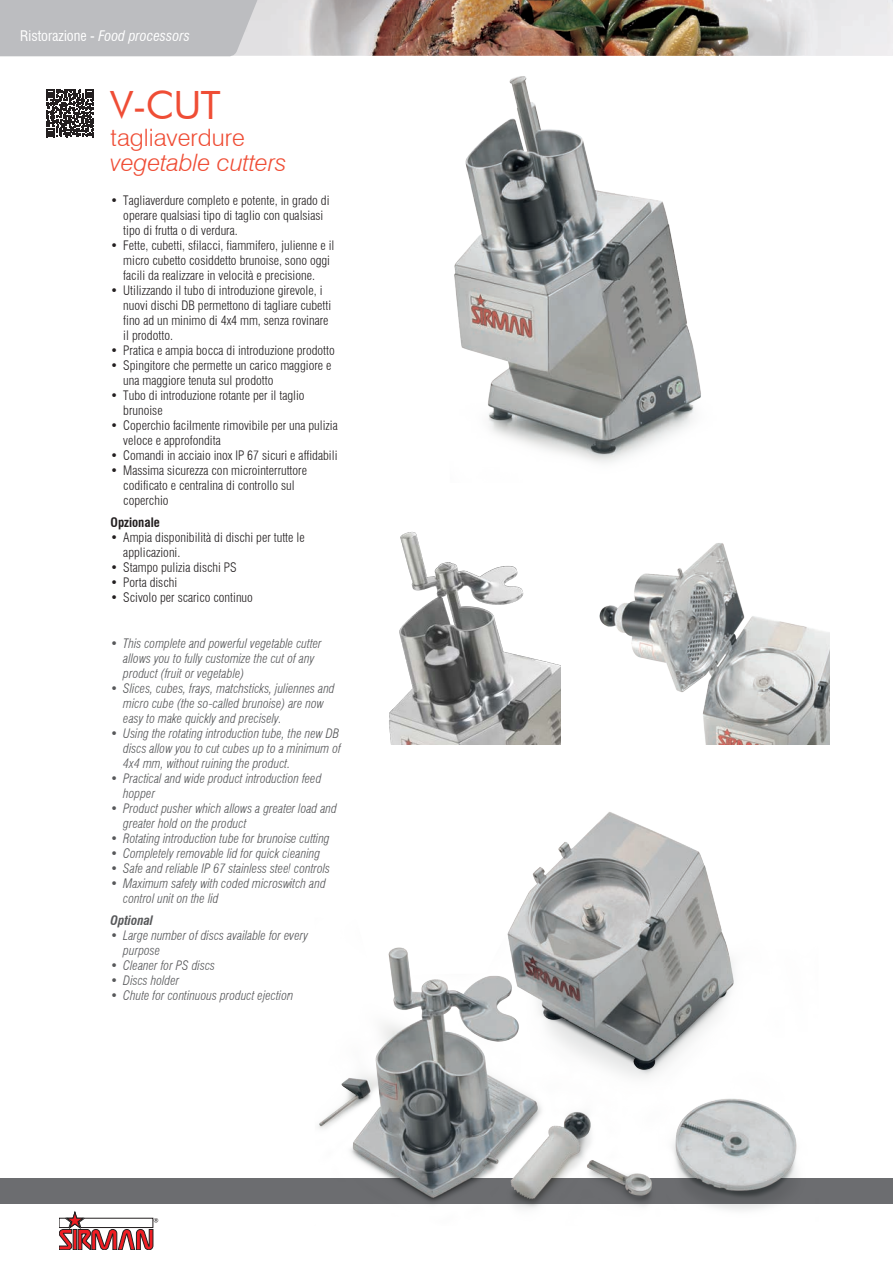
<style>
.page{position:relative;width:893px;height:1263px;background:#fff}
.page>*{position:absolute;margin:0;border:0;box-sizing:border-box;transform-origin:0 0}
.t1{font:39px "Futura BT";color:#ef4d35}
.t2{font:italic 300 24px "Swiss 721 BT";color:#ef4d35}
.t3{font:300 24px "Swiss 721 BT";color:#ef4d35}
.t4{font:italic condensed 14.25px "Swiss 721 BT";color:#fff}
.t5{font:300 condensed 12.75px/15px "Swiss 721 BT";color:#231f20}
.t6{font:italic 300 condensed 12.75px/15px "Swiss 721 BT";color:#57585a}
.t7{font:700 condensed 12.75px "Swiss 721 BT";color:#231f20}
.t8{font:italic 700 condensed 12.75px "Swiss 721 BT";color:#57585a}
.s1{font-style:normal}
</style>
<div class="page">
<img style="left:263px;top:0;width:630px;height:56px">
<div style="left:0;top:1178px;width:893px;height:26px;background:#6c6d70"></div>
<svg style="left:59px;top:1212px;width:99px;height:38px"></svg>
<svg style="left:0;top:0;width:263px;height:57px;background:#bfc0c2"></svg>
<img style="left:427px;top:34px;width:317px;height:429px">
<img style="left:389px;top:532px;width:171px;height:213px">
<img style="left:318px;top:812px;width:479px;height:399px">
<img style="left:599px;top:543px;width:230px;height:202px">
<svg style="left:46px;top:89px;width:48px;height:48px"></svg>
<p class="t4" style="left:20px;top:27px;width:171px"><span class="s1">Ristorazione -</span> Food processors</p>
<h1 class="t1" style="left:111px;top:81px;width:111px">V-CUT</h1>
<h2 class="t3" style="left:111px;top:123px;width:136px">tagliaverdure</h2>
<h2 class="t2" style="left:111px;top:148px;width:178px">vegetable cutters</h2>
<p class="t5" style="left:123px;top:193px;width:208px;text-indent:-13px">• Tagliaverdure completo e potente, in grado di operare qualsiasi tipo di taglio con qualsiasi tipo di frutta o di verdura.</p>
<p class="t5" style="left:123px;top:238px;width:213px;text-indent:-13px">• Fette, cubetti, sfilacci, fiammifero, julienne e il micro cubetto cosiddetto brunoise, sono oggi facili da realizzare in velocità e precisione.</p>
<p class="t5" style="left:123px;top:283px;width:209px;text-indent:-13px">• Utilizzando il tubo di introduzione girevole, i nuovi dischi DB permettono di tagliare cubetti fino ad un minimo di 4x4 mm, senza rovinare il prodotto.</p>
<p class="t5" style="left:111px;top:343px;width:226px">• Pratica e ampia bocca di introduzione prodotto</p>
<p class="t5" style="left:123px;top:358px;width:210px;text-indent:-13px">• Spingitore che permette un carico maggiore e una maggiore tenuta sul prodotto</p>
<p class="t5" style="left:123px;top:388px;width:183px;text-indent:-13px">• Tubo di introduzione rotante per il taglio brunoise</p>
<p class="t5" style="left:123px;top:418px;width:216px;text-indent:-13px">• Coperchio facilmente rimovibile per una pulizia veloce e approfondita</p>
<p class="t5" style="left:111px;top:448px;width:228px">• Comandi in acciaio inox IP 67 sicuri e affidabili</p>
<p class="t5" style="left:123px;top:463px;width:185px;text-indent:-13px">• Massima sicurezza con microinterruttore codificato e centralina di controllo sul coperchio</p>
<p class="t7" style="left:111px;top:515px;width:51px">Opzionale</p>
<p class="t5" style="left:123px;top:530px;width:183px;text-indent:-13px">• Ampia disponibilità di dischi per tutte le applicazioni.</p>
<p class="t5" style="left:111px;top:560px;width:128px">• Stampo pulizia dischi PS</p>
<p class="t5" style="left:111px;top:575px;width:68px">• Porta dischi</p>
<p class="t5" style="left:111px;top:590px;width:144px">• Scivolo per scarico continuo</p>
<p class="t6" style="left:123px;top:636px;width:200px;text-indent:-13px">• This complete and powerful vegetable cutter allows you to fully customize the cut of any product (fruit or vegetable)</p>
<p class="t6" style="left:123px;top:681px;width:213px;text-indent:-13px">• Slices, cubes, frays, matchsticks, juliennes and micro cube (the so-called brunoise) are now easy to make quickly and precisely.</p>
<p class="t6" style="left:123px;top:726px;width:219px;text-align:justify;text-indent:-13px">• Using the rotating introduction tube, the new DB discs allow you to cut cubes up to a minimum of 4x4 mm, without ruining the product.</p>
<p class="t6" style="left:123px;top:771px;width:200px;text-indent:-13px">• Practical and wide product introduction feed hopper</p>
<p class="t6" style="left:123px;top:801px;width:215px;text-indent:-13px">• Product pusher which allows a greater load and greater hold on the product</p>
<p class="t6" style="left:111px;top:831px;width:221px">• Rotating introduction tube for brunoise cutting</p>
<p class="t6" style="left:111px;top:846px;width:211px">• Completely removable lid for quick cleaning</p>
<p class="t6" style="left:111px;top:861px;width:221px">• Safe and reliable IP 67 stainless steel controls</p>
<p class="t6" style="left:123px;top:876px;width:204px;text-indent:-13px">• Maximum safety with coded microswitch and control unit on the lid</p>
<p class="t8" style="left:111px;top:913px;width:44px">Optional</p>
<p class="t6" style="left:123px;top:928px;width:186px;text-indent:-13px">• Large number of discs available for every purpose</p>
<p class="t6" style="left:111px;top:958px;width:106px">• Cleaner for PS discs</p>
<p class="t6" style="left:111px;top:973px;width:70px">• Discs holder</p>
<p class="t6" style="left:111px;top:988px;width:184px">• Chute for continuous product ejection</p>
</div>
